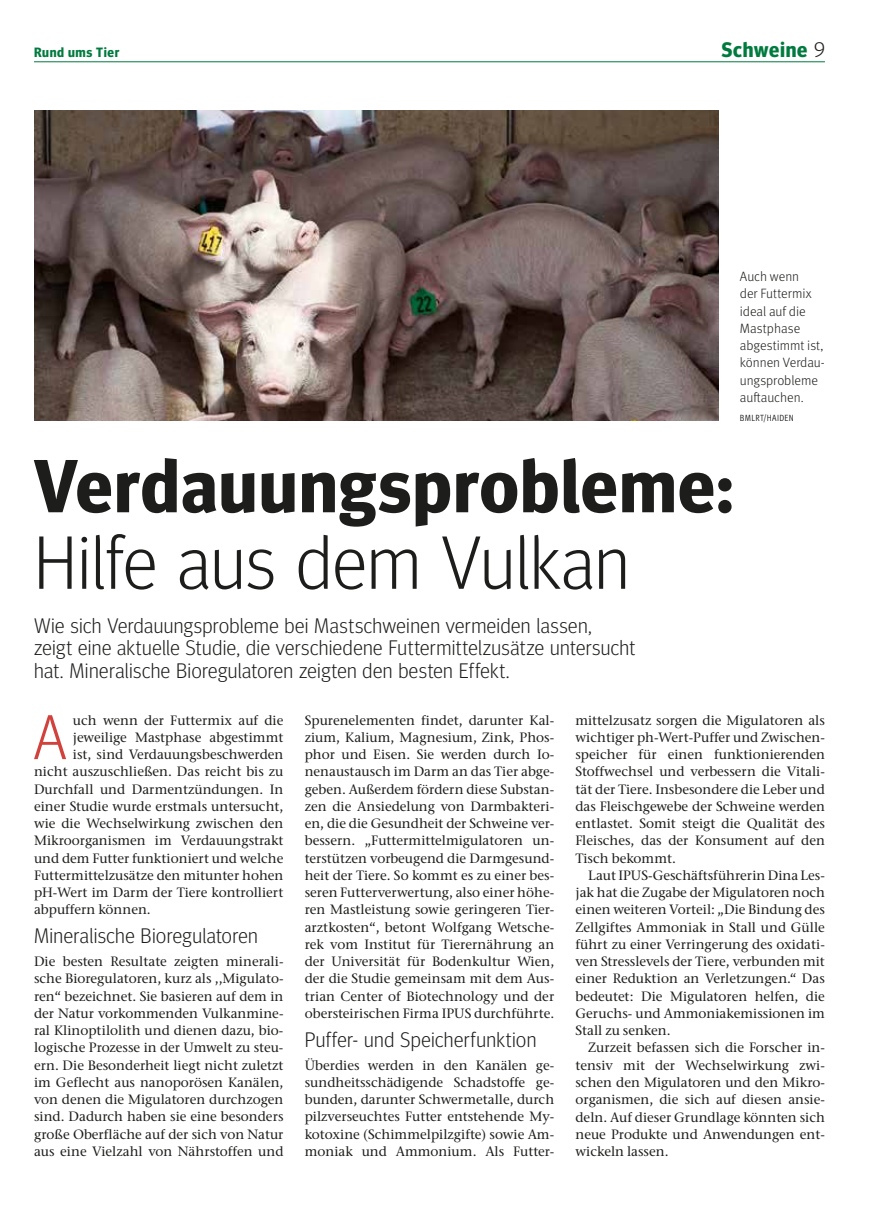
<style>
.page{position:relative;width:893px;height:1212px;background:#fff}
.page>*{position:absolute;margin:0;border:0;box-sizing:border-box;transform-origin:0 0}
.t1{font:700 75px "Meta Headline Pro";letter-spacing:.025em;color:#1d1d1b}
.t2{font:300 75px "Meta Headline Pro";letter-spacing:.01em;color:#1d1d1b}
.t3{font:300 63px "Meta Headline Pro";color:#d1423c}
.t4{font:300 21px/22.5px "Meta Headline Pro";letter-spacing:.02em;color:#1d1d1b}
.t5{font:700 21px "Meta Headline Pro";letter-spacing:.035em;color:#007a3e}
.t6{font:500 13.5px/17.2px "Stone Serif ITC Pro";color:#1d1d1b;text-align:justify}
.t7{font:300 13.5px/17.2px "Meta Pro";letter-spacing:-.005em;color:#1d1d1b}
.t8{font:700 13.5px "Meta Headline Pro";letter-spacing:.045em;color:#007a3e}
.t9{font:9px "Meta Pro Cond Norm";letter-spacing:.035em;color:#1d1d1b}
.s1{font-weight:300;color:#1d1d1b}
</style>
<div class="page">
<hr style="left:34px;top:61px;width:791px;height:1px;background:#007a3e">
<img style="left:34px;top:111px;width:685px;height:310px">
<p class="t8" style="left:34px;top:42px;width:87px">Rund ums Tier</p>
<h3 class="t5" style="left:722px;top:33px;width:105px">Schweine <span class="s1">9</span></h3>
<p class="t7" style="left:740px;top:267px;width:87px">Auch wenn<br>der Futtermix ideal auf die<br>Mastphase abgestimmt ist, können Verdau&shy;ungsprobleme auftauchen.</p>
<p class="t9" style="left:740px;top:411px;width:55px">BMLRT/HAIDEN</p>
<h1 class="t1" style="left:34px;top:427px;width:701px">Verdauungsprobleme:</h1>
<h1 class="t2" style="left:34px;top:508px;width:597px">Hilfe aus dem Vulkan</h1>
<h3 class="t4" style="left:34px;top:612px;width:603px">Wie sich Verdauungsprobleme bei Mastschweinen vermeiden lassen, zeigt eine aktuelle Studie, die verschiedene Futtermittelzusätze untersucht hat. Mineralische Bioregulatoren zeigten den besten Effekt.</h3>
<h2 class="t3" style="left:34px;top:691px;width:35px">A</h2>
<p class="t6" style="left:73px;top:711px;width:212px">uch wenn der Futtermix auf die</p>
<p class="t6" style="left:73px;top:729px;width:212px">jeweilige Mastphase abgestimmt</p>
<p class="t6" style="left:73px;top:746px;width:212px">ist, sind Verdauungsbeschwerden</p>
<p class="t6" style="left:34px;top:763px;width:251px">nicht auszuschließen. Das reicht bis zu</p>
<p class="t6" style="left:34px;top:780px;width:251px">Durchfall und Darmentzündungen. In</p>
<p class="t6" style="left:34px;top:798px;width:251px">einer Studie wurde erstmals untersucht,</p>
<p class="t6" style="left:34px;top:815px;width:251px">wie die Wechselwirkung zwischen den</p>
<p class="t6" style="left:34px;top:832px;width:251px">Mikroorganismen im Verdauungstrakt</p>
<p class="t6" style="left:34px;top:849px;width:251px">und dem Futter funktioniert und welche</p>
<p class="t6" style="left:34px;top:867px;width:251px">Futtermittelzusätze den mitunter hohen</p>
<p class="t6" style="left:34px;top:884px;width:251px">pH-Wert im Darm der Tiere kontrolliert</p>
<p class="t6" style="left:34px;top:901px;width:118px">abpuffern können.</p>
<h3 class="t4" style="left:34px;top:923px;width:225px">Mineralische Bioregulatoren</h3>
<p class="t6" style="left:34px;top:953px;width:251px">Die besten Resultate zeigten minerali&shy;sche Bioregulatoren, kurz als ,,Migulato&shy;ren“ bezeichnet. Sie basieren auf dem in der Natur vorkommenden Vulkanmine&shy;ral Klinoptilolith und dienen dazu, bio&shy;logische Prozesse in der Umwelt zu steu&shy;ern. Die Besonderheit liegt nicht zuletzt im Geflecht aus nanoporösen Kanälen, von denen die Migulatoren durchzogen sind. Dadurch haben sie eine besonders große Oberfläche auf der sich von Natur aus eine Vielzahl von Nährstoffen und</p>
<p class="t6" style="left:305px;top:711px;width:251px">Spurenelementen findet, darunter Kal&shy;zium, Kalium, Magnesium, Zink, Phos&shy;phor und Eisen. Sie werden durch Io&shy;nenaustausch im Darm an das Tier abge&shy;geben. Außerdem fördern diese Substan&shy;zen die Ansiedelung von Darmbakteri&shy;en, die die Gesundheit der Schweine ver&shy;bessern. „Futtermittelmigulatoren un&shy;terstützen vorbeugend die Darmgesund&shy;heit der Tiere. So kommt es zu einer bes&shy;seren Futterverwertung, also einer höhe&shy;ren Mastleistung sowie geringeren Tier&shy;arztkosten“, betont Wolfgang Wetsche&shy;rek vom Institut für Tierernährung an der Universität für Bodenkultur Wien, der die Studie gemeinsam mit dem Aus&shy;trian Center of Biotechnology und der obersteirischen Firma IPUS durchführte.</p>
<h3 class="t4" style="left:305px;top:1026px;width:233px">Puffer- und Speicherfunktion</h3>
<p class="t6" style="left:305px;top:1056px;width:251px">Überdies werden in den Kanälen ge&shy;sundheitsschädigende Schadstoffe ge&shy;bunden, darunter Schwermetalle, durch pilzverseuchtes Futter entstehende My&shy;kotoxine (Schimmelpilzgifte) sowie Am&shy;moniak und Ammonium. Als Futter-</p>
<p class="t6" style="left:575px;top:711px;width:251px">mittelzusatz sorgen die Migulatoren als wichtiger ph-Wert-Puffer und Zwischen&shy;speicher für einen funktionierenden Stoffwechsel und verbessern die Vitali&shy;tät der Tiere. Insbesondere die Leber und das Fleischgewebe der Schweine werden entlastet. Somit steigt die Qualität des Fleisches, das der Konsument auf den Tisch bekommt.</p>
<p class="t6" style="left:575px;top:867px;width:251px;text-indent:13px">Laut IPUS-Geschäftsführerin Dina Les&shy;jak hat die Zugabe der Migulatoren noch einen weiteren Vorteil: „Die Bindung des Zellgiftes Ammoniak in Stall und Gülle führt zu einer Verringerung des oxidati&shy;ven Stresslevels der Tiere, verbunden mit einer Reduktion an Verletzungen.“ Das bedeutet: Die Migulatoren helfen, die Geruchs- und Ammoniakemissionen im Stall zu senken.</p>
<p class="t6" style="left:575px;top:1039px;width:251px;text-indent:13px">Zurzeit befassen sich die Forscher in&shy;tensiv mit der Wechselwirkung zwi&shy;schen den Migulatoren und den Mikro&shy;organismen, die sich auf diesen ansie&shy;deln. Auf dieser Grundlage könnten sich neue Produkte und Anwendungen ent&shy;wickeln lassen.</p>
</div>
